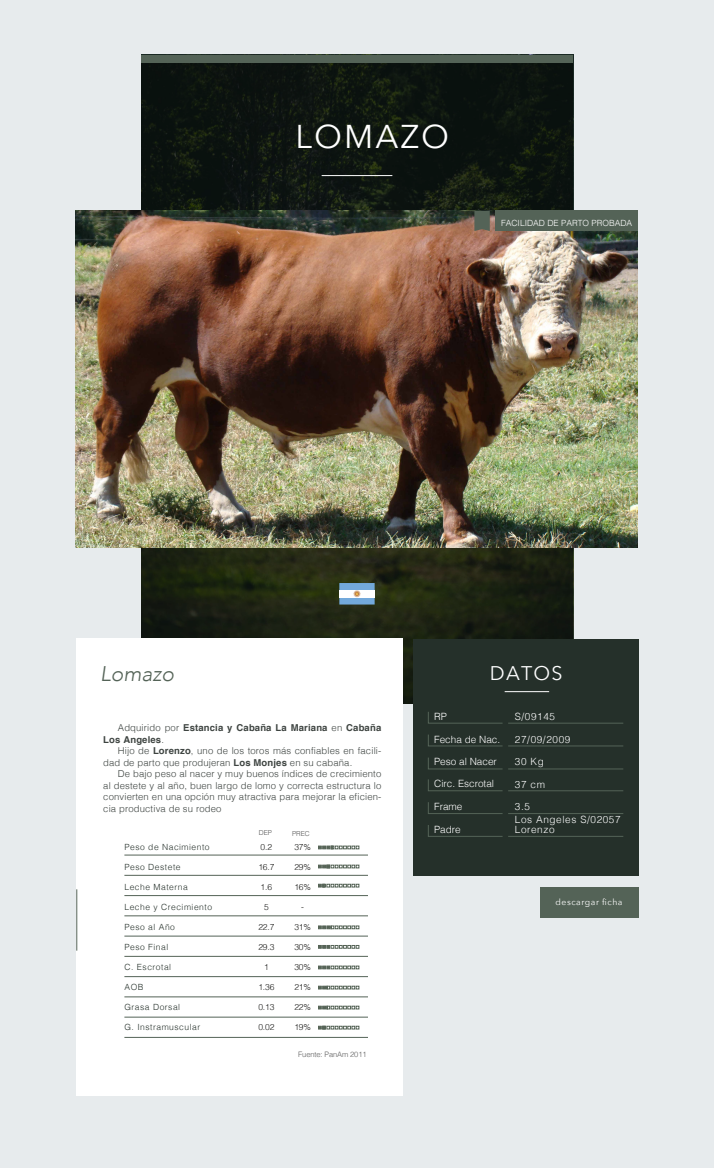
<style>
.page{position:relative;width:714px;height:1168px;background:#fff}
.page>*{position:absolute;margin:0;border:0;box-sizing:border-box;transform-origin:0 0}
.t1{font:32.92px "Avenir Next";letter-spacing:.06em;color:#fff}
.t2{font:italic 300 21.2px "Avenir";color:#546357}
.t3{font:19.75px "Avenir Next";letter-spacing:.06em;color:#fff}
.t4{font:300 10px "Helvetica";color:#fff}
.t5{font:300 10px/10px "Helvetica";letter-spacing:.06em;color:#fff}
.t6{font:300 9.5px/11.5px "Helvetica";letter-spacing:.015em;color:#3e4441}
.t7{font:700 9.5px/11.5px "Helvetica";letter-spacing:.015em;color:#3e4441}
.t8{font:8.6px "Avenir Next";letter-spacing:.06em;color:#fff}
.t9{font:300 8.53px "Helvetica";color:#fff}
.t10{font:300 8.5px "Helvetica";letter-spacing:.06em;color:#25302a}
.t11{font:300 8.47px "Helvetica";letter-spacing:-.015em;color:#1d1d1b}
.t12{font:300 7.5px "Helvetica";letter-spacing:-.015em;color:#5c5c5c}
.t13{font:300 6.78px "Helvetica";letter-spacing:-.015em;color:#575757}
.s1{font-weight:300}
.s2{font-weight:700}
</style>
<div class="page">
<div style="left:0;top:0;width:714px;height:1167px;background:#e7ebed"></div>
<svg style="left:141px;top:63px;width:432px;height:640px;background:#141b11"></svg>
<img style="left:76px;top:211px;width:562px;height:336px">
<svg style="left:474px;top:211px;width:16px;height:20px"></svg>
<div style="left:495px;top:211px;width:142px;height:20px;background:#546357"></div>
<div style="left:540px;top:887px;width:99px;height:30px;background:#546357"></div>
<hr style="left:322px;top:175px;width:70px;height:1px;background:#fff">
<div style="left:141px;top:55px;width:432px;height:8px;background:#546357"></div>
<svg style="left:339px;top:583px;width:36px;height:21px"></svg>
<div style="left:77px;top:638px;width:326px;height:457px;background:#fff"></div>
<div style="left:413px;top:638px;width:226px;height:237px;background:#25302a"></div>
<hr style="left:124px;top:855px;width:244px;height:1px;background:#546357">
<hr style="left:124px;top:875px;width:244px;height:1px;background:#546357">
<hr style="left:124px;top:895px;width:244px;height:1px;background:#546357">
<hr style="left:124px;top:915px;width:244px;height:1px;background:#546357">
<hr style="left:124px;top:936px;width:244px;height:1px;background:#546357">
<hr style="left:124px;top:956px;width:244px;height:1px;background:#546357">
<hr style="left:124px;top:976px;width:244px;height:1px;background:#546357">
<hr style="left:124px;top:996px;width:244px;height:1px;background:#546357">
<hr style="left:124px;top:1017px;width:244px;height:1px;background:#546357">
<hr style="left:124px;top:1037px;width:244px;height:1px;background:#546357">
<svg style="left:318px;top:846px;width:41px;height:3px"></svg>
<svg style="left:318px;top:884px;width:41px;height:3px"></svg>
<svg style="left:318px;top:925px;width:41px;height:3px"></svg>
<svg style="left:318px;top:945px;width:41px;height:3px"></svg>
<svg style="left:318px;top:966px;width:41px;height:2px"></svg>
<svg style="left:318px;top:1006px;width:41px;height:3px"></svg>
<svg style="left:318px;top:1026px;width:41px;height:3px"></svg>
<svg style="left:318px;top:865px;width:41px;height:3px"></svg>
<hr style="left:76px;top:889px;width:1px;height:61px;background:#546357">
<hr style="left:505px;top:691px;width:44px;height:1px;background:#fff">
<svg style="left:428px;top:712px;width:75px;height:12px"></svg>
<hr style="left:508px;top:722px;width:115px;height:1px;background:#546357">
<svg style="left:428px;top:825px;width:75px;height:12px"></svg>
<hr style="left:508px;top:836px;width:115px;height:1px;background:#546357">
<svg style="left:428px;top:734px;width:75px;height:12px"></svg>
<hr style="left:508px;top:745px;width:115px;height:1px;background:#546357">
<svg style="left:428px;top:779px;width:75px;height:12px"></svg>
<hr style="left:508px;top:790px;width:115px;height:1px;background:#546357">
<svg style="left:428px;top:757px;width:75px;height:12px"></svg>
<hr style="left:508px;top:768px;width:115px;height:1px;background:#546357">
<svg style="left:428px;top:802px;width:75px;height:12px"></svg>
<hr style="left:508px;top:813px;width:115px;height:1px;background:#546357">
<svg style="left:318px;top:986px;width:41px;height:3px"></svg>
<h1 class="t1" style="left:295px;top:108px;width:155px">LOMAZO</h1>
<p class="t9" style="left:501px;top:215px;width:133px">FACILIDAD DE PARTO PROBADA</p>
<h2 class="t2" style="left:100px;top:661px;width:75px">Lomazo</h2>
<h3 class="t3" style="left:490px;top:656px;width:74px">DATOS</h3>
<p class="t7" style="left:103px;top:722px;width:280px;text-indent:15px"><span class="s1">Adquirido por</span> Estancia y Cabaña La Mariana <span class="s1">en</span> Cabaña<br>Los Angeles<span class="s1">.</span></p>
<p class="t6" style="left:103px;top:744px;width:280px;text-indent:15px">Hijo de <span class="s2">Lorenzo</span>, uno de los toros más confiables en facili&shy;dad de parto que produjeran <span class="s2">Los Monjes</span> en su cabaña.</p>
<p class="t6" style="left:103px;top:767px;width:280px;text-align:justify;text-indent:15px">De bajo peso al nacer y muy buenos índices de crecimiento al destete y al año, buen largo de lomo y correcta estructura lo convierten en una opción muy atractiva para mejorar la eficien&shy;cia productiva de su rodeo</p>
<p class="t10" style="left:125px;top:839px;width:87px">Peso de Nacimiento</p>
<p class="t10" style="left:125px;top:859px;width:58px">Peso Destete</p>
<p class="t10" style="left:125px;top:879px;width:65px">Leche Materna</p>
<p class="t10" style="left:125px;top:899px;width:89px">Leche y Crecimiento</p>
<p class="t10" style="left:125px;top:919px;width:52px">Peso al Año</p>
<p class="t10" style="left:125px;top:939px;width:45px">Peso Final</p>
<p class="t10" style="left:125px;top:959px;width:48px">C. Escrotal</p>
<p class="t10" style="left:125px;top:979px;width:20px">AOB</p>
<p class="t10" style="left:125px;top:999px;width:57px">Grasa Dorsal</p>
<p class="t10" style="left:125px;top:1019px;width:77px">G. Instramuscular</p>
<p class="t13" style="left:259px;top:827px;width:15px">DEP</p>
<p class="t13" style="left:292px;top:827px;width:19px">PREC</p>
<p class="t11" style="left:261px;top:839px;width:13px">0.2</p>
<p class="t11" style="left:258px;top:859px;width:18px">16.7</p>
<p class="t11" style="left:261px;top:879px;width:13px">1.6</p>
<p class="t11" style="left:264px;top:899px;width:6px">5</p>
<p class="t11" style="left:258px;top:919px;width:18px">22.7</p>
<p class="t11" style="left:258px;top:939px;width:18px">29.3</p>
<p class="t11" style="left:264px;top:959px;width:6px">1</p>
<p class="t11" style="left:258px;top:979px;width:18px">1.36</p>
<p class="t11" style="left:258px;top:999px;width:18px">0.13</p>
<p class="t11" style="left:258px;top:1019px;width:18px">0.02</p>
<p class="t11" style="left:294px;top:839px;width:18px">37%</p>
<p class="t11" style="left:294px;top:859px;width:18px">29%</p>
<p class="t11" style="left:294px;top:879px;width:18px">16%</p>
<p class="t11" style="left:301px;top:899px;width:4px">-</p>
<p class="t11" style="left:294px;top:919px;width:18px">31%</p>
<p class="t11" style="left:294px;top:939px;width:18px">30%</p>
<p class="t11" style="left:294px;top:959px;width:18px">30%</p>
<p class="t11" style="left:294px;top:979px;width:18px">21%</p>
<p class="t11" style="left:294px;top:999px;width:18px">22%</p>
<p class="t11" style="left:294px;top:1019px;width:18px">19%</p>
<p class="t12" style="left:298px;top:1048px;width:70px">Fuente: PanAm 2011</p>
<p class="t4" style="left:434px;top:707px;width:14px">RP</p>
<p class="t4" style="left:434px;top:731px;width:68px">Fecha de Nac.</p>
<p class="t4" style="left:434px;top:752px;width:64px">Peso al Nacer</p>
<p class="t4" style="left:434px;top:775px;width:62px">Circ. Escrotal</p>
<p class="t4" style="left:434px;top:820px;width:28px">Padre</p>
<p class="t4" style="left:434px;top:798px;width:30px">Frame</p>
<p class="t4" style="left:515px;top:707px;width:42px">S/09145</p>
<p class="t4" style="left:515px;top:752px;width:31px">30 Kg</p>
<p class="t4" style="left:515px;top:731px;width:57px">27/09/2009</p>
<p class="t4" style="left:515px;top:776px;width:32px">37 cm</p>
<p class="t5" style="left:515px;top:813px;width:107px">Los Angeles S/02057<br>Lorenzo</p>
<p class="t4" style="left:515px;top:798px;width:17px">3.5</p>
<p class="t8" style="left:556px;top:894px;width:68px">descargar ficha</p>
</div>
